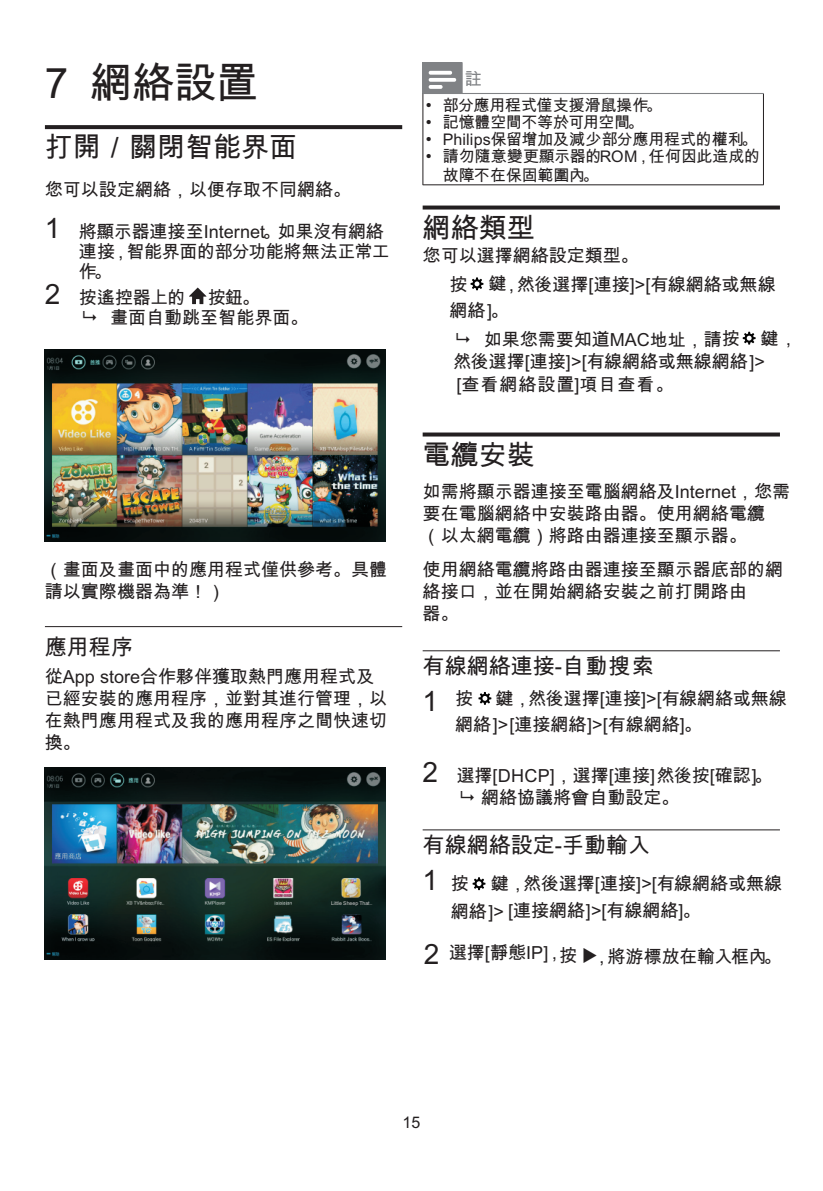
<style>
.page{position:relative;width:823px;height:1191px;background:#fff}
.page>*{position:absolute;margin:0;border:0;box-sizing:border-box;transform-origin:0 0}
.t1{font:42px "Arial Unicode MS";color:#231f20}
.t2{font:28px "Arial Unicode MS";color:#231f20}
.t3{font:22px "Arial Unicode MS";color:#231f20}
.t4{font:18px/22px "Arial Unicode MS";color:#231f20}
.t5{font:17px "Arial Unicode MS";color:#808285}
.t6{font:16px/18.2px "Arial Unicode MS";letter-spacing:-.01em;color:#231f20}
.t7{font:16px "Arial Unicode MS";letter-spacing:-.03em;color:#231f20}
.t8{font:5.2px "Arial";color:#cecdcd}
.s1{font-size:28px}
.s2{font-size:17px}
.s3{font-size:18px}
</style>
<div class="page">
<svg style="left:45px;top:125px;width:357px;height:4px"></svg>
<hr style="left:45px;top:626px;width:357px;height:1px;background:#231f20">
<svg style="left:422px;top:205px;width:357px;height:4px"></svg>
<svg style="left:422px;top:432px;width:357px;height:4px"></svg>
<hr style="left:422px;top:650px;width:357px;height:1px;background:#231f20">
<hr style="left:422px;top:829px;width:357px;height:1px;background:#231f20">
<div style="left:422px;top:62px;width:39px;height:31px;background:#808285"></div>
<hr style="left:461px;top:62px;width:1px;height:31px;background:#808285">
<svg style="left:428px;top:71px;width:28px;height:18px"></svg>
<hr style="left:762px;top:94px;width:1px;height:91px;background:#231f20">
<hr style="left:422px;top:94px;width:1px;height:91px;background:#231f20">
<hr style="left:422px;top:184px;width:39px;height:1px;background:#231f20">
<hr style="left:461px;top:184px;width:302px;height:1px;background:#231f20">
<hr style="left:422px;top:93px;width:39px;height:1px;background:#808285">
<hr style="left:461px;top:93px;width:302px;height:1px;background:#808285">
<svg style="left:470px;top:277px;width:13px;height:13px"></svg>
<svg style="left:742px;top:332px;width:13px;height:12px"></svg>
<svg style="left:478px;top:692px;width:13px;height:13px"></svg>
<svg style="left:472px;top:877px;width:13px;height:13px"></svg>
<svg style="left:189px;top:288px;width:17px;height:16px"></svg>
<img style="left:45px;top:350px;width:340px;height:191px">
<img style="left:45px;top:768px;width:340px;height:191px">
<h1 class="t1" style="left:45px;top:67px;width:215px">7 網絡設置</h1>
<h2 class="t2" style="left:45px;top:137px;width:253px">打開／關閉智能界面</h2>
<p class="t4" style="left:45px;top:181px;width:307px">您可以設定網絡，以便存取不同網絡。</p>
<p class="t4" style="left:79px;top:224px;width:312px;line-height:20px;text-indent:-34px"><span class="s1">1</span> 將顯示器連接至Internet。如果沒有網絡連接，智能界面的部分功能將無法正常工作。</p>
<p class="t4" style="left:110px;top:289px;width:200px;line-height:20px;text-indent:-65px"><span class="s1">2</span> 按遙控器上的 按鈕。<br>畫面自動跳至智能界面。</p>
<p class="t4" style="left:45px;top:561px;width:343px">（畫面及畫面中的應用程式僅供參考。具體請以實際機器為準！）</p>
<p class="t3" style="left:45px;top:639px;width:89px">應用程序</p>
<p class="t4" style="left:45px;top:667px;width:343px">從App store合作夥伴獲取熱門應用程式及已經安裝的應用程序，並對其進行管理，以在熱門應用程式及我的應用程序之間快速切換。</p>
<p class="t8" style="left:331px;top:901px;width:43px">Little Sheep That..</p>
<p class="t5" style="left:464px;top:73px;width:18px">註</p>
<p class="t6" style="left:425px;top:97px;width:238px"><span class="s2">•</span> 部分應用程式僅支援滑鼠操作。</p>
<p class="t7" style="left:425px;top:116px;width:219px"><span class="s2">•</span> 記憶體空間不等於可用空間。</p>
<p class="t6" style="left:425px;top:131px;width:333px"><span class="s2">•</span> Philips保留增加及減少部分應用程式的權利。</p>
<p class="t6" style="left:442px;top:149px;width:319px;text-indent:-17px"><span class="s2">•</span> 請勿隨意變更顯示器的ROM，任何因此造成的故障不在保固範圍內。</p>
<h2 class="t2" style="left:422px;top:217px;width:113px">網絡類型</h2>
<p class="t4" style="left:422px;top:247px;width:217px">您可以選擇網絡設定類型。</p>
<p class="t4" style="left:449px;top:275px;width:19px">按</p>
<p class="t4" style="left:488px;top:275px;width:19px">鍵</p>
<p class="t4" style="left:502px;top:276px;width:275px">，然後選擇[連接]&gt;[有線網絡或無線</p>
<p class="t4" style="left:449px;top:301px;width:61px">網絡]。</p>
<p class="t4" style="left:483px;top:330px;width:258px">如果您需要知道MAC地址，請按</p>
<p class="t4" style="left:760px;top:329px;width:38px">鍵，</p>
<p class="t4" style="left:453px;top:352px;width:313px;line-height:23px">然後選擇[連接]&gt;[有線網絡或無線網絡]&gt; [查看網絡設置]項目查看。</p>
<h2 class="t2" style="left:422px;top:444px;width:113px">電纜安裝</h2>
<p class="t4" style="left:422px;top:482px;width:369px">如需將顯示器連接至電腦網絡及Internet，您需要在電腦網絡中安裝路由器。使用網絡電纜<br>（以太網電纜）將路由器連接至顯示器。</p>
<p class="t4" style="left:422px;top:560px;width:361px">使用網絡電纜將路由器連接至顯示器底部的網絡接口，並在開始網絡安裝之前打開路由<br>器。</p>
<p class="t3" style="left:422px;top:658px;width:232px">有線網絡連接-自動搜索</p>
<h2 class="t2" style="left:422px;top:690px;width:17px">1</h2>
<p class="t4" style="left:455px;top:687px;width:333px;line-height:25.6px">按 鍵，然後選擇[連接]&gt;[有線網絡或無線網絡]&gt;[連接網絡]&gt;[有線網絡]。</p>
<p class="t4" style="left:481px;top:766px;width:292px;text-indent:-58px"><span class="s1">2</span> 選擇[DHCP]，選擇[連接] 然後按[確認]。網絡協議將會自動設定。</p>
<p class="t3" style="left:422px;top:837px;width:229px">有線網絡設定-手動輸入</p>
<h2 class="t2" style="left:422px;top:869px;width:47px">1 <span class="s3">按</span></h2>
<p class="t4" style="left:450px;top:871px;width:332px;line-height:27.2px;text-indent:40px">鍵，然後選擇[連接]&gt;[有線網絡或無線網絡]&gt; [連接網絡]&gt;[有線網絡]。</p>
<p class="t4" style="left:423px;top:947px;width:359px"><span class="s1">2</span> 選擇[靜態IP]，按 ◆，將游標放在輸入框內。</p>
<p class="t6" style="left:402px;top:1114px;width:19px">15</p>
</div>
